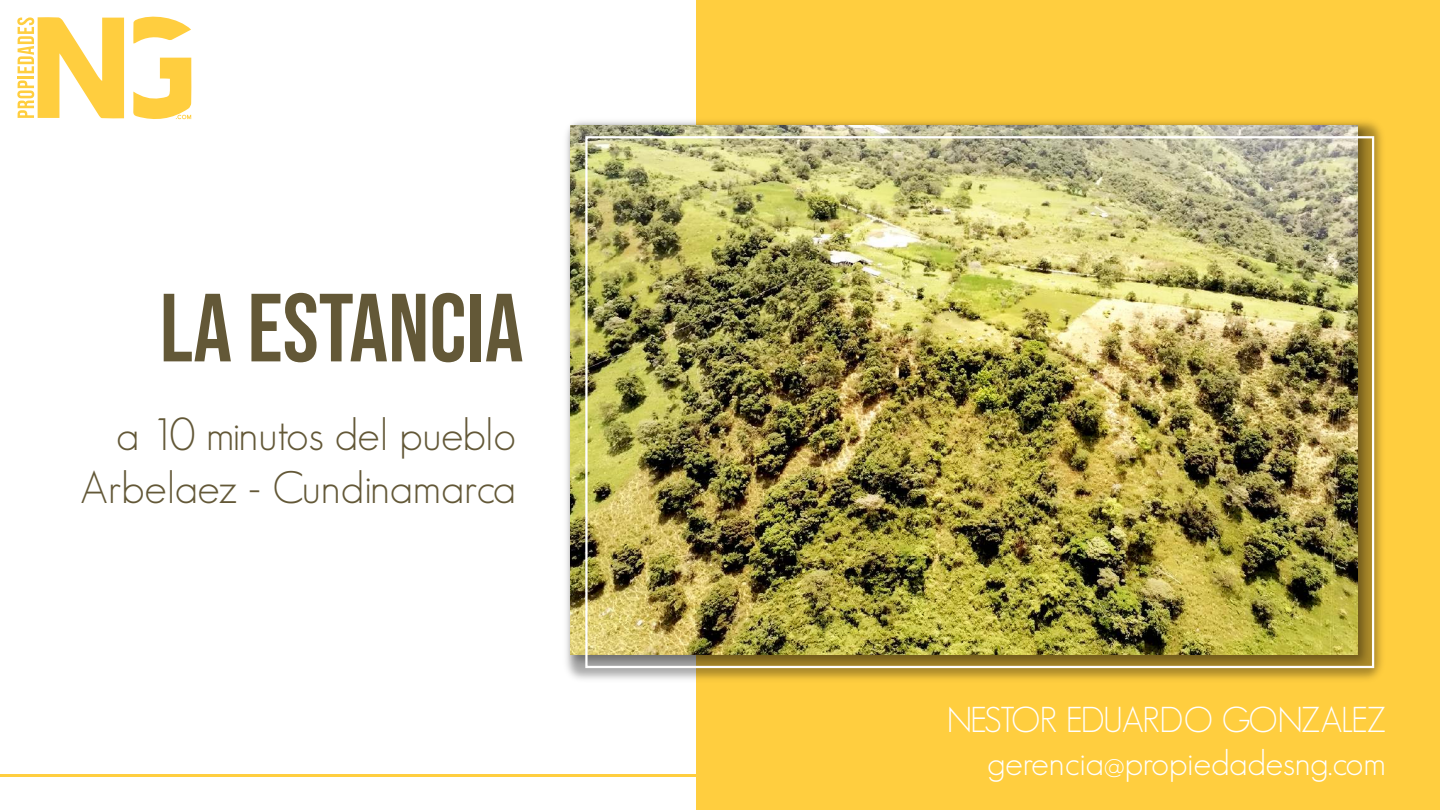
<style>
.page{position:relative;width:1440px;height:810px;background:#fff}
.page>*{position:absolute;margin:0;border:0;box-sizing:border-box;transform-origin:0 0}
.t1{font:96.6px "Bebas Neue";color:#635837}
.t2{font:300 44.4px/53.3px "Geosans";color:#635837;text-align:right}
.t3{font:300 35.25px/42.3px "Geosans";color:#fff;text-align:right}
</style>
<div class="page">
<div style="left:696px;top:0;width:744px;height:810px;background:#ffce3f"></div>
<img style="left:566px;top:121px;width:816px;height:558px">
<img style="left:570px;top:125px;width:787px;height:530px">
<hr style="left:0;top:774px;width:696px;height:2px;background:#ffce3f">
<svg style="left:133px;top:16px;width:58px;height:27px"></svg>
<svg style="left:133px;top:58px;width:58px;height:62px"></svg>
<svg style="left:17px;top:17px;width:107px;height:101px"></svg>
<h1 class="t1" style="left:160px;top:272px;width:365px">LA ESTANCIA</h1>
<p class="t2" style="left:80px;top:411px;width:437px">a 10 minutos del pueblo<br>Arbelaez - Cundinamarca</p>
<p class="t3" style="left:947px;top:701px;width:441px">NESTOR EDUARDO GONZALEZ gerencia@propiedadesng.com</p>
</div>
